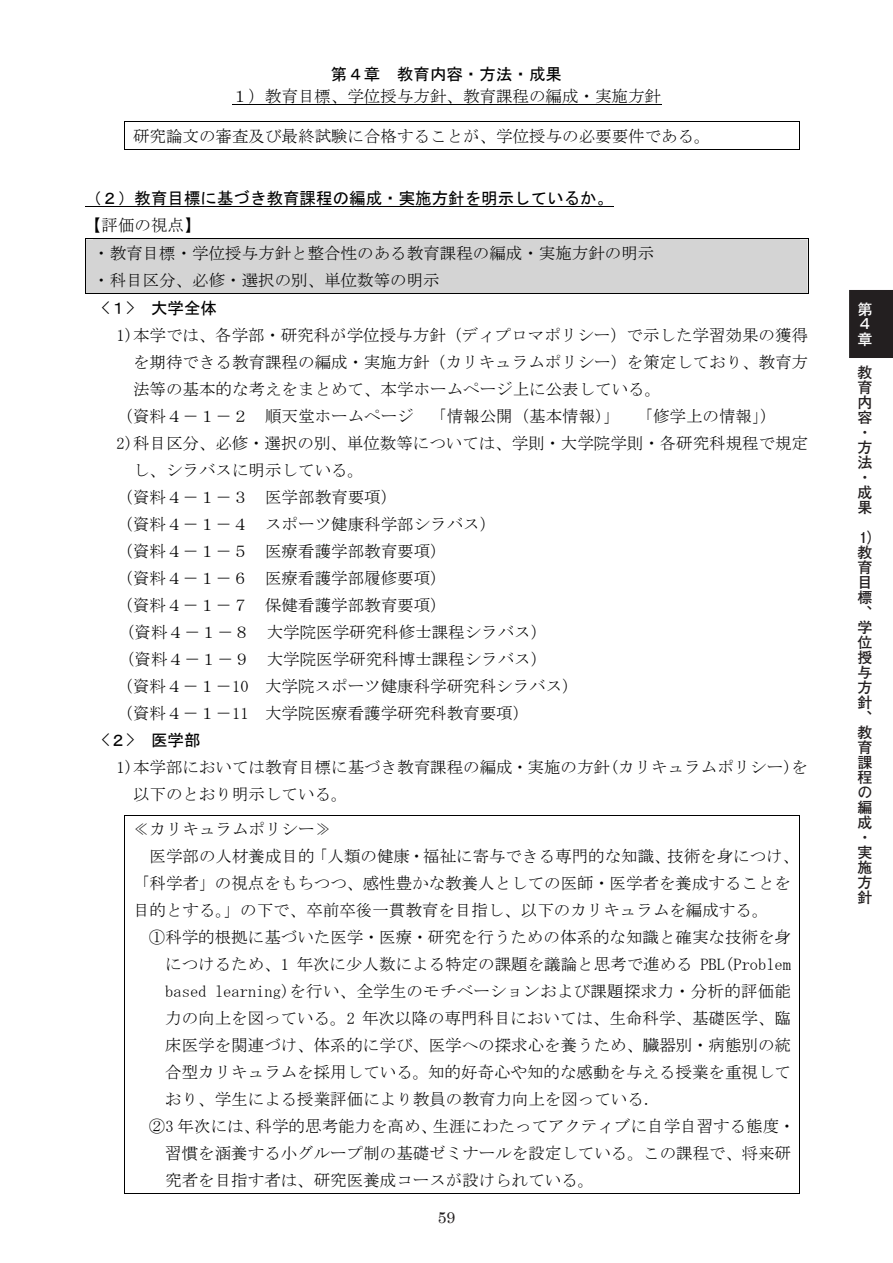
<style>
.page{position:relative;width:893px;height:1263px;background:#fff}
.page>*{position:absolute;margin:0;border:0;box-sizing:border-box;transform-origin:0 0}
.t1{font:16.5px/21.5px "MS Mincho";color:#000;text-align:center}
.t2{font:16.5px "MS Gothic";color:#000}
.t3{font:15.75px "Century";color:#231f20}
.t4{font:700 15px/15px "Futo Go B101 Pro";color:#231f20}
.t5{font:700 15px/15px "Futo Go B101 Pro";color:#fff}
.s1{font-family:"MS Gothic"}
</style>
<div class="page">
<div style="left:849px;top:290px;width:44px;height:68px;background:#231f20"></div>
<hr style="left:232px;top:104px;width:429px;height:1px;background:#000">
<hr style="left:125px;top:122px;width:674px;height:1px;background:#000">
<hr style="left:125px;top:149px;width:674px;height:1px;background:#000">
<svg style="left:799px;top:122px;width:1px;height:28px"></svg>
<hr style="left:85px;top:206px;width:528px;height:1px;background:#000">
<div style="left:85px;top:239px;width:724px;height:55px;background:#d4d4d4"></div>
<hr style="left:125px;top:815px;width:674px;height:1px;background:#000">
<hr style="left:125px;top:815px;width:1px;height:378px;background:#000">
<hr style="left:125px;top:1193px;width:674px;height:1px;background:#000">
<hr style="left:799px;top:815px;width:1px;height:378px;background:#000">
<p class="t1" style="left:232px;top:64px;width:431px"><span class="s1">第４章 教育内容・方法・成果<br></span>１）教育目標、学位授与方針、教育課程の編成・実施方針</p>
<p class="t1" style="left:133px;top:125px;width:579px">研究論文の審査及び最終試験に合格することが、学位授与の必要要件である。</p>
<p class="t2" style="left:85px;top:190px;width:530px">（２）教育目標に基づき教育課程の編成・実施方針を明示しているか。</p>
<p class="t1" style="left:85px;top:214px;width:117px">【評価の視点】</p>
<p class="t1" style="left:93px;top:242px;width:563px">・教育目標・学位授与方針と整合性のある教育課程の編成・実施方針の明示</p>
<p class="t1" style="left:93px;top:269px;width:348px">・科目区分、必修・選択の別、単位数等の明示</p>
<p class="t2" style="left:102px;top:299px;width:117px">&lt;１&gt; 大学全体</p>
<p class="t1" style="left:117px;top:324px;width:693px">1)本学では、各学部・研究科が学位授与方針（ディプロマポリシー）で示した学習効果の獲得</p>
<p class="t1" style="left:133px;top:351px;width:676px">を期待できる教育課程の編成・実施方針（カリキュラムポリシー）を策定しており、教育方</p>
<p class="t1" style="left:133px;top:378px;width:530px">法等の基本的な考えをまとめて、本学ホームページ上に公表している。</p>
<p class="t1" style="left:117px;top:405px;width:662px">（資料４－１－２ 順天堂ホームページ 「情報公開（基本情報）」 「修学上の情報」）</p>
<p class="t1" style="left:117px;top:432px;width:693px">2)科目区分、必修・選択の別、単位数等については、学則・大学院学則・各研究科規程で規定</p>
<p class="t1" style="left:133px;top:459px;width:233px">し、シラバスに明示している。</p>
<p class="t1" style="left:117px;top:486px;width:282px">（資料４－１－３ 医学部教育要項）</p>
<p class="t1" style="left:117px;top:513px;width:381px">（資料４－１－４ スポーツ健康科学部シラバス）</p>
<p class="t1" style="left:117px;top:540px;width:332px">（資料４－１－５ 医療看護学部教育要項）</p>
<p class="t1" style="left:117px;top:567px;width:332px">（資料４－１－６ 医療看護学部履修要項）</p>
<p class="t1" style="left:117px;top:594px;width:332px">（資料４－１－７ 保健看護学部教育要項）</p>
<p class="t1" style="left:118px;top:621px;width:431px">（資料４－１－８ 大学院医学研究科修士課程シラバス）</p>
<p class="t1" style="left:118px;top:648px;width:431px">（資料４－１－９ 大学院医学研究科博士課程シラバス）</p>
<p class="t1" style="left:117px;top:675px;width:464px">（資料４－１－10 大学院スポーツ健康科学研究科シラバス）</p>
<p class="t1" style="left:117px;top:702px;width:414px">（資料４－１－11 大学院医療看護学研究科教育要項）</p>
<p class="t2" style="left:102px;top:731px;width:101px">&lt;２&gt; 医学部</p>
<p class="t1" style="left:117px;top:756px;width:693px">1)本学部においては教育目標に基づき教育課程の編成・実施の方針(カリキュラムポリシー)を</p>
<p class="t1" style="left:133px;top:783px;width:216px">以下のとおり明示している。</p>
<p class="t1" style="left:133px;top:818px;width:200px">≪カリキュラムポリシー≫</p>
<p class="t1" style="left:149px;top:845px;width:651px">医学部の人材養成目的「人類の健康・福祉に寄与できる専門的な知識、技術を身につけ、</p>
<p class="t1" style="left:133px;top:872px;width:659px">「科学者」の視点をもちつつ、感性豊かな教養人としての医師・医学者を養成することを</p>
<p class="t1" style="left:133px;top:899px;width:637px">目的とする。」の下で、卒前卒後一貫教育を目指し、以下のカリキュラムを編成する。</p>
<p class="t1" style="left:149px;top:926px;width:644px">①科学的根拠に基づいた医学・医療・研究を行うための体系的な知識と確実な技術を身</p>
<p class="t1" style="left:165px;top:953px;width:627px">につけるため、1 年次に少人数による特定の課題を議論と思考で進める PBL(Problem</p>
<p class="t1" style="left:165px;top:980px;width:627px">based learning)を行い、全学生のモチベーションおよび課題探求力・分析的評価能</p>
<p class="t1" style="left:165px;top:1007px;width:627px">力の向上を図っている。2 年次以降の専門科目においては、生命科学、基礎医学、臨</p>
<p class="t1" style="left:165px;top:1034px;width:627px">床医学を関連づけ、体系的に学び、医学への探求心を養うため、臓器別・病態別の統</p>
<p class="t1" style="left:165px;top:1061px;width:627px">合型カリキュラムを採用している。知的好奇心や知的な感動を与える授業を重視して</p>
<p class="t1" style="left:165px;top:1088px;width:488px">おり、学生による授業評価により教員の教育力向上を図っている.</p>
<p class="t1" style="left:149px;top:1115px;width:648px">②3 年次には、科学的思考能力を高め、生涯にわたってアクティブに自学自習する態度・</p>
<p class="t1" style="left:165px;top:1142px;width:627px">習慣を涵養する小グループ制の基礎ゼミナールを設定している。この課程で、将来研</p>
<p class="t1" style="left:165px;top:1169px;width:431px">究者を目指す者は、研究医養成コースが設けられている。</p>
<p class="t3" style="left:438px;top:1204px;width:19px">59</p>
<p class="t5" style="left:858px;top:300px;width:16px">第<br>４章</p>
<p class="t4" style="left:858px;top:363px;width:16px">教育内容・方法・成果</p>
<p class="t4" style="left:858px;top:528px;width:18px">1）教育目標、学位授与方針、教育課程の編成・実施方針</p>
</div>
